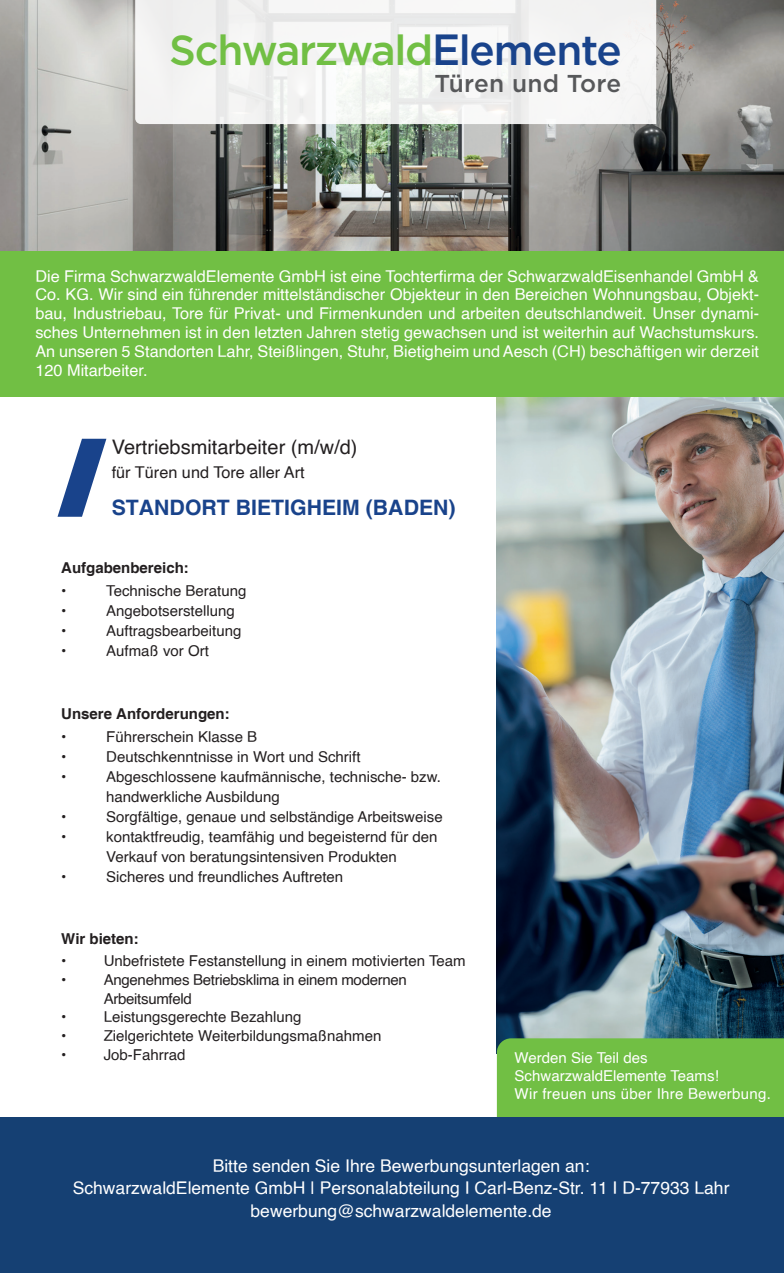
<style>
.page{position:relative;width:784px;height:1273px;background:#fff}
.page>*{position:absolute;margin:0;border:0;box-sizing:border-box;transform-origin:0 0}
.t1{font:500 41.88px "Gotham";letter-spacing:-.03em;color:#71bf44}
.t2{font:500 24.38px "Gotham";letter-spacing:.01em;color:#57585a}
.t3{font:700 21.25px "Helvetica";color:#19438b}
.t4{font:20px "Helvetica";color:#231f20}
.t5{font:17.5px/22.5px "Helvetica";color:#fff;text-align:center}
.t6{font:16.25px/18.8px "Helvetica";color:#fff;text-align:justify}
.t7{font:16.25px "Helvetica";color:#231f20}
.t8{font:15px/20px "Helvetica";color:#231f20}
.t9{font:15px/18px "Helvetica";color:#fff}
.t10{font:15px/18.8px "Helvetica";letter-spacing:-.02em;color:#231f20}
.t11{font:700 15px "Helvetica";color:#231f20}
.s1{font-size:43.62px;color:#19438b}
.s2{color:#19438b}
</style>
<div class="page">
<img style="left:0;top:0;width:783px;height:251px">
<img style="left:496px;top:397px;width:287px;height:641px">
<svg style="left:57px;top:438px;width:49px;height:78px"></svg>
<div style="left:496px;top:1038px;width:287px;height:79px;background:#71bf44"></div>
<div style="left:0;top:251px;width:783px;height:146px;background:#71bf44"></div>
<svg style="left:135px;top:0;width:520px;height:124px;fill:#f5f5f4"></svg>
<div style="left:0;top:1117px;width:783px;height:155px;background:#154073"></div>
<h1 class="t1" style="left:169px;top:23px;width:453px">Schwarzwald<span class="s1">E</span><span class="s2">lemente</span></h1>
<h2 class="t2" style="left:434px;top:68px;width:188px">Türen und Tore</h2>
<p class="t6" style="left:35px;top:267px;width:724px">Die Firma SchwarzwaldElemente GmbH ist eine Tochterfirma der SchwarzwaldEisenhandel GmbH &amp; Co. KG. Wir sind ein führender mittelständischer Objekteur in den Bereichen Wohnungsbau, Objekt&shy;bau, Industriebau, Tore für Privat- und Firmenkunden und arbeiten deutschlandweit. Unser dynami&shy;sches Unternehmen ist in den letzten Jahren stetig gewachsen und ist weiterhin auf Wachstumskurs.<br>An unseren 5 Standorten Lahr, Steißlingen, Stuhr, Bietigheim und Aesch (CH) beschäftigen wir derzeit 120 Mitarbeiter.</p>
<h3 class="t4" style="left:112px;top:431px;width:247px">Vertriebsmitarbeiter (m/w/d)</h3>
<p class="t7" style="left:112px;top:459px;width:194px">für Türen und Tore aller Art</p>
<h3 class="t3" style="left:112px;top:495px;width:345px">STANDORT BIETIGHEIM (BADEN)</h3>
<p class="t11" style="left:61px;top:558px;width:129px">Aufgabenbereich:</p>
<p class="t8" style="left:61px;top:581px;width:7px">•</p>
<p class="t8" style="left:106px;top:581px;width:142px">Technische Beratung</p>
<p class="t8" style="left:61px;top:601px;width:7px">•</p>
<p class="t8" style="left:106px;top:601px;width:130px">Angebotserstellung</p>
<p class="t8" style="left:61px;top:621px;width:7px">•</p>
<p class="t8" style="left:106px;top:621px;width:137px">Auftragsbearbeitung</p>
<p class="t8" style="left:61px;top:641px;width:7px">•</p>
<p class="t8" style="left:106px;top:641px;width:104px">Aufmaß vor Ort</p>
<p class="t11" style="left:61px;top:704px;width:170px">Unsere Anforderungen:</p>
<p class="t8" style="left:61px;top:726px;width:7px">•</p>
<p class="t8" style="left:106px;top:726px;width:152px">Führerschein Klasse B</p>
<p class="t8" style="left:61px;top:746px;width:7px">•</p>
<p class="t8" style="left:106px;top:746px;width:256px">Deutschkenntnisse in Wort und Schrift</p>
<p class="t8" style="left:61px;top:766px;width:7px">•</p>
<p class="t8" style="left:106px;top:766px;width:336px">Abgeschlossene kaufmännische, technische- bzw. handwerkliche Ausbildung</p>
<p class="t8" style="left:61px;top:806px;width:7px">•</p>
<p class="t8" style="left:106px;top:806px;width:338px">Sorgfältige, genaue und selbständige Arbeitsweise</p>
<p class="t8" style="left:61px;top:826px;width:7px">•</p>
<p class="t8" style="left:106px;top:826px;width:333px">kontaktfreudig, teamfähig und begeisternd für den<br>Verkauf von beratungsintensiven Produkten</p>
<p class="t8" style="left:61px;top:866px;width:7px">•</p>
<p class="t8" style="left:106px;top:866px;width:238px">Sicheres und freundliches Auftreten</p>
<p class="t11" style="left:61px;top:928px;width:79px">Wir bieten:</p>
<p class="t8" style="left:61px;top:951px;width:7px">•</p>
<p class="t8" style="left:104px;top:951px;width:363px">Unbefristete Festanstellung in einem motivierten Team</p>
<p class="t8" style="left:61px;top:969px;width:7px">•</p>
<p class="t10" style="left:104px;top:970px;width:304px">Angenehmes Betriebsklima in einem modernen<br>Arbeitsumfeld</p>
<p class="t8" style="left:61px;top:1007px;width:7px">•</p>
<p class="t8" style="left:104px;top:1007px;width:199px">Leistungsgerechte Bezahlung</p>
<p class="t8" style="left:61px;top:1026px;width:7px">•</p>
<p class="t8" style="left:104px;top:1026px;width:279px">Zielgerichtete Weiterbildungsmaßnahmen</p>
<p class="t8" style="left:61px;top:1044px;width:7px">•</p>
<p class="t8" style="left:104px;top:1044px;width:83px">Job-Fahrrad</p>
<p class="t9" style="left:514px;top:1048px;width:258px">Werden Sie Teil des<br>SchwarzwaldElemente Teams!<br>Wir freuen uns über Ihre Bewerbung.</p>
<p class="t5" style="left:73px;top:1154px;width:657px">Bitte senden Sie Ihre Bewerbungsunterlagen an:<br>SchwarzwaldElemente GmbH | Personalabteilung I Carl-Benz-Str. 11 I D-77933 Lahr bewerbung@schwarzwaldelemente.de</p>
</div>
